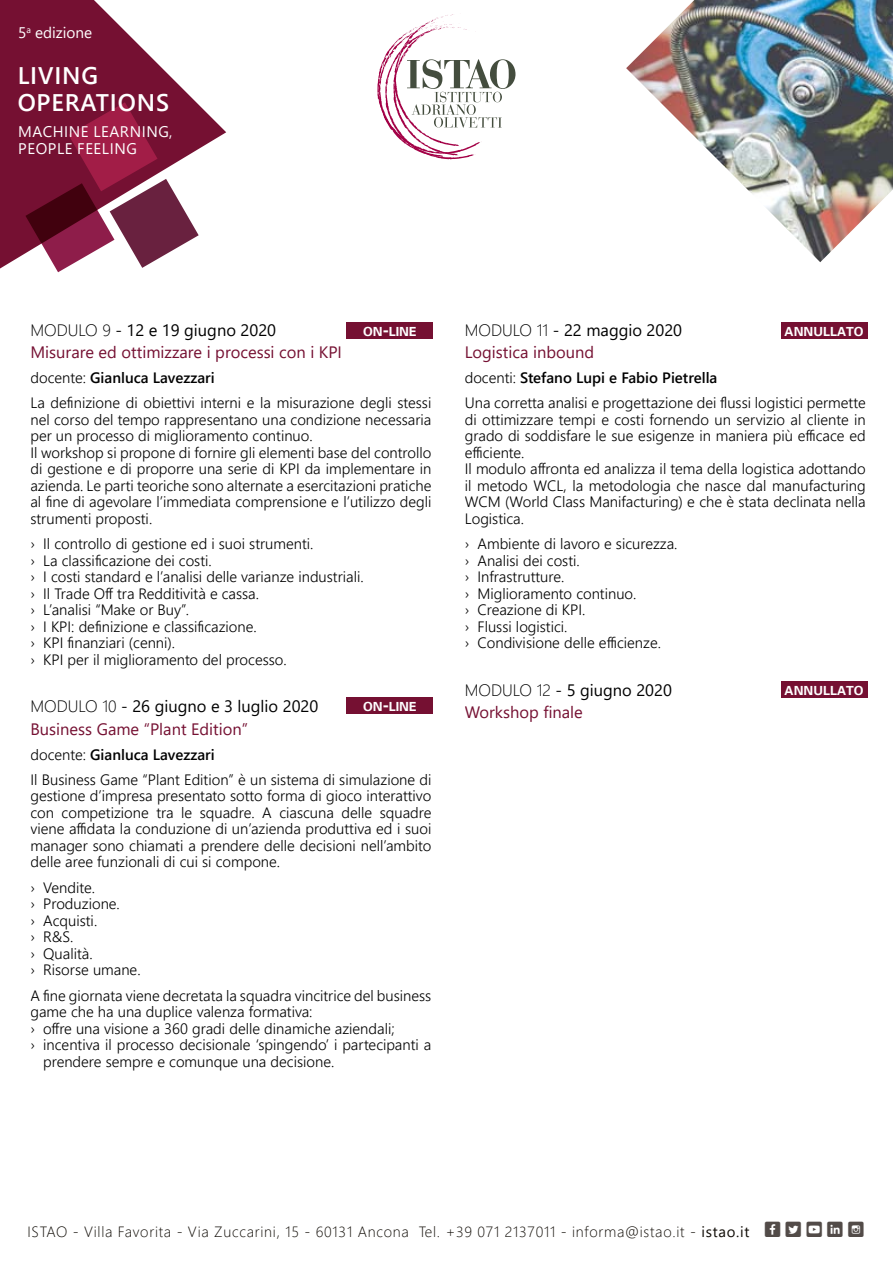
<style>
.page{position:relative;width:893px;height:1263px;background:#fff}
.page>*{position:absolute;margin:0;border:0;box-sizing:border-box;transform-origin:0 0}
.t1{font:600 24px/27.9px "Segoe UI";letter-spacing:.035em;color:#fff}
.t2{font:16.5px/22.2px "Segoe UI";color:#751032}
.t3{font:15.3px/17.2px "Segoe UI";letter-spacing:.035em;color:#fff}
.t4{font:300 15px/16.5px "Segoe UI";color:#000}
.t5{font:300 14.85px "Segoe UI";letter-spacing:.05em;color:#0f0b05}
.t6{font:700 12.6px "Univers";color:#fff}
.s1{font-weight:300;color:#000}
.s2{color:#000}
.s3{font-weight:600}
.s4{font-size:18px}
.s5{font-weight:400}
.s6{font-family:"Social Shapes";font-weight:400;font-size:22.35px;color:#524b48}
</style>
<div class="page">
<img style="left:626px;top:0;width:267px;height:262px">
<svg style="left:0;top:0;width:226px;height:269px;fill:#751032"></svg>
<svg style="left:25px;top:102px;width:174px;height:170px"></svg>
<svg style="left:377px;top:14px;width:139px;height:145px"></svg>
<div style="left:347px;top:322px;width:86px;height:17px;background:#751032"></div>
<div style="left:347px;top:697px;width:86px;height:17px;background:#751032"></div>
<div style="left:781px;top:322px;width:86px;height:17px;background:#751032"></div>
<div style="left:781px;top:681px;width:86px;height:16px;background:#751032"></div>
<p class="t3" style="left:18px;top:22px;width:76px">5<sup>a</sup> edizione</p>
<h1 class="t1" style="left:18px;top:59px;width:153px">Living operations</h1>
<p class="t3" style="left:18px;top:122px;width:156px">Machine Learning,<br>People feeling</p>
<p class="t2" style="left:30px;top:317px;width:310px"><span class="s1">MODULO 9</span> <span class="s2">- 12 e 19 giugno 2020<br></span>Misurare ed ottimizzare i processi con i KPI</p>
<p class="t4" style="left:30px;top:364px;width:402px;line-height:25px">docente: <span class="s3">Gianluca Lavezzari<br></span>La definizione di obiettivi interni e la misurazione degli stessi</p>
<p class="t4" style="left:30px;top:409px;width:402px">nel corso del tempo rappresentano una condizione necessaria per un processo di miglioramento continuo.<br>Il workshop si propone di fornire gli elementi base del controllo di gestione e di proporre una serie di KPI da implementare in azienda. Le parti teoriche sono alternate a esercitazioni pratiche al fine di agevolare l’immediata comprensione e l’utilizzo degli strumenti proposti.</p>
<p class="t4" style="left:30px;top:534px;width:335px">› Il controllo di gestione ed i suoi strumenti.<br>› La classificazione dei costi.<br>› I costi standard e l’analisi delle varianze industriali. › Il Trade Off tra Redditività e cassa.<br>› L’analisi “Make or Buy”.<br>› I KPI: definizione e classificazione.<br>› KPI finanziari (cenni).<br>› KPI per il miglioramento del processo.</p>
<p class="t2" style="left:30px;top:694px;width:289px"><span class="s1">MODULO 10</span> <span class="s2">- 26 giugno e 3 luglio 2020<br></span>Business Game “Plant Edition”</p>
<p class="t4" style="left:30px;top:740px;width:402px;line-height:25px">docente: <span class="s3">Gianluca Lavezzari<br></span>Il Business Game “Plant Edition” è un sistema di simulazione di</p>
<p class="t4" style="left:30px;top:786px;width:402px;text-align:justify">gestione d’impresa presentato sotto forma di gioco interattivo con competizione tra le squadre. A ciascuna delle squadre viene affidata la conduzione di un’azienda produttiva ed i suoi manager sono chiamati a prendere delle decisioni nell’ambito delle aree funzionali di cui si compone.</p>
<p class="t4" style="left:30px;top:877px;width:112px">› Vendite.<br>› Produzione.<br>› Acquisti.<br>› R&amp;S.<br>› Qualità.<br>› Risorse umane.</p>
<p class="t4" style="left:30px;top:985px;width:402px">A fine giornata viene decretata la squadra vincitrice del business</p>
<p class="t4" style="left:30px;top:1002px;width:284px">game che ha una duplice valenza formativa:</p>
<p class="t4" style="left:30px;top:1018px;width:366px">› offre una visione a 360 gradi delle dinamiche aziendali;</p>
<p class="t4" style="left:30px;top:1035px;width:402px">› incentiva il processo decisionale ‘spingendo’ i partecipanti a</p>
<p class="t4" style="left:43px;top:1051px;width:293px">prendere sempre e comunque una decisione.</p>
<p class="t6" style="left:363px;top:324px;width:55px">ON<span class="s4">-</span>LINE</p>
<p class="t6" style="left:363px;top:699px;width:55px">ON<span class="s4">-</span>LINE</p>
<p class="t2" style="left:465px;top:317px;width:219px"><span class="s1">MODULO 11</span> <span class="s2">- 22 maggio 2020<br></span>Logistica inbound</p>
<p class="t4" style="left:465px;top:364px;width:402px;line-height:25px">docenti: <span class="s3">Stefano Lupi e Fabio Pietrella<br></span>Una corretta analisi e progettazione dei flussi logistici permette</p>
<p class="t4" style="left:465px;top:409px;width:402px">di ottimizzare tempi e costi fornendo un servizio al cliente in grado di soddisfare le sue esigenze in maniera più efficace ed efficiente.<br>Il modulo affronta ed analizza il tema della logistica adottando il metodo WCL, la metodologia che nasce dal manufacturing WCM (World Class Manifacturing) e che è stata declinata nella Logistica.</p>
<p class="t4" style="left:465px;top:534px;width:214px">› Ambiente di lavoro e sicurezza. › Analisi dei costi.<br>› Infrastrutture.<br>› Miglioramento continuo.<br>› Creazione di KPI.<br>› Flussi logistici.<br>› Condivisione delle efficienze.</p>
<p class="t2" style="left:465px;top:677px;width:209px"><span class="s1">MODULO 12</span> <span class="s2">- 5 giugno 2020<br></span>Workshop finale</p>
<p class="t6" style="left:785px;top:324px;width:81px">ANNULLATO</p>
<p class="t6" style="left:785px;top:683px;width:81px">ANNULLATO</p>
<p class="t5" style="left:27px;top:1217px;width:838px">ISTAO - Villa Favorita - Via Zuccarini, 15 - 60131 Ancona Tel. +39 071 2137011 - informa@istao.it - <span class="s5">istao.it</span> <span class="s6">MNVSP</span></p>
</div>
